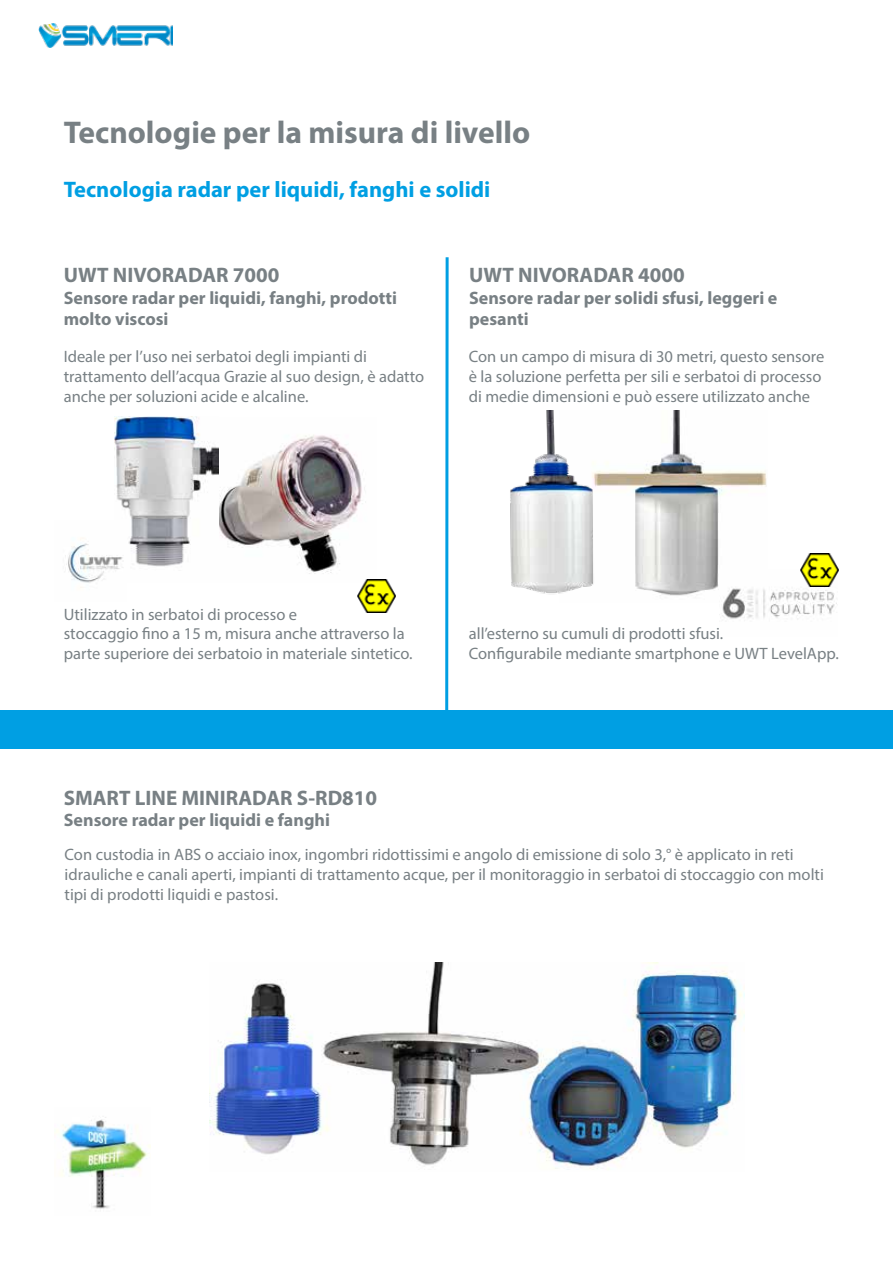
<style>
.page{position:relative;width:893px;height:1263px;background:#fff}
.page>*{position:absolute;margin:0;border:0;box-sizing:border-box;transform-origin:0 0}
.t1{font:700 31.5px "Myriad Pro";color:#788084}
.t2{font:700 22.5px "Myriad Pro";color:#009fe3}
.t3{font:700 21px "Myriad Pro";color:#788084}
.t4{font:700 18px/21.6px "Myriad Pro";color:#788084}
.t5{font:16.5px/19.8px "Myriad Pro";color:#788084}
</style>
<div class="page">
<img style="left:616px;top:411px;width:151px;height:185px">
<img style="left:510px;top:411px;width:106px;height:183px">
<img style="left:219px;top:435px;width:146px;height:139px">
<img style="left:115px;top:417px;width:104px;height:150px">
<img style="left:209px;top:963px;width:535px;height:207px">
<svg style="left:445px;top:257px;width:4px;height:453px;background:#3fb6e9"></svg>
<div style="left:0;top:710px;width:893px;height:38px;background:#009fe3"></div>
<img style="left:65px;top:521px;width:61px;height:67px">
<img style="left:719px;top:570px;width:118px;height:50px">
<img style="left:56px;top:1117px;width:94px;height:92px">
<img style="left:357px;top:579px;width:39px;height:33px">
<img style="left:800px;top:553px;width:39px;height:33px">
<img style="left:38px;top:24px;width:135px;height:23px">
<h1 class="t1" style="left:64px;top:112px;width:468px">Tecnologie per la misura di livello</h1>
<h2 class="t2" style="left:64px;top:174px;width:428px">Tecnologia radar per liquidi, fanghi e solidi</h2>
<p class="t3" style="left:64px;top:261px;width:217px">UWT NIVORADAR 7000</p>
<p class="t4" style="left:64px;top:286px;width:335px">Sensore radar per liquidi, fanghi, prodotti molto viscosi</p>
<p class="t5" style="left:64px;top:346px;width:362px">Ideale per l’uso nei serbatoi degli impianti di trattamento dell’acqua Grazie al suo design, è adatto anche per soluzioni acide e alcaline.</p>
<p class="t3" style="left:469px;top:261px;width:217px">UWT NIVORADAR 4000</p>
<p class="t4" style="left:469px;top:286px;width:310px">Sensore radar per solidi sfusi, leggeri e pesanti</p>
<p class="t5" style="left:469px;top:346px;width:357px">Con un campo di misura di 30 metri, questo sensore è la soluzione perfetta per sili e serbatoi di processo di medie dimensioni e può essere utilizzato anche</p>
<p class="t5" style="left:64px;top:604px;width:350px">Utilizzato in serbatoi di processo e<br>stoccaggio fino a 15 m, misura anche attraverso la parte superiore dei serbatoio in materiale sintetico.</p>
<p class="t5" style="left:469px;top:624px;width:371px">all’esterno su cumuli di prodotti sfusi.<br>Configurabile mediante smartphone e UWT LevelApp.</p>
<p class="t3" style="left:64px;top:784px;width:315px">SMART LINE MINIRADAR S-RD810</p>
<p class="t4" style="left:64px;top:809px;width:268px">Sensore radar per liquidi e fanghi</p>
<p class="t5" style="left:65px;top:844px;width:761px">Con custodia in ABS o acciaio inox, ingombri ridottissimi e angolo di emissione di solo 3,° è applicato in reti idrauliche e canali aperti, impianti di trattamento acque, per il monitoraggio in serbatoi di stoccaggio con molti tipi di prodotti liquidi e pastosi.</p>
</div>
